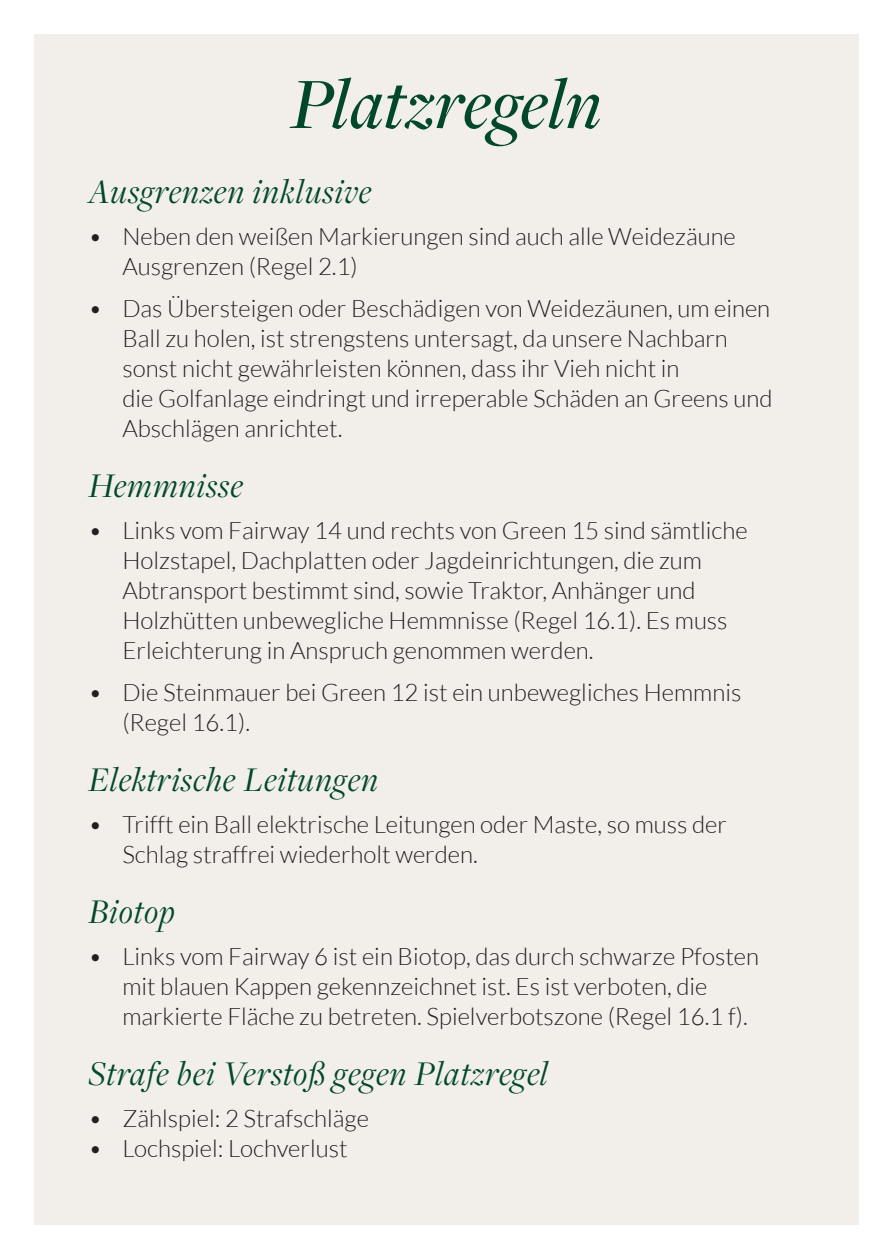
<style>
.page{position:relative;width:893px;height:1259px;background:#fff}
.page>*{position:absolute;margin:0;border:0;box-sizing:border-box;transform-origin:0 0}
.t1{font:italic 500 75px "Freight Disp Pro";letter-spacing:.005em;color:#014829}
.t2{font:italic 36px "Freight Disp Pro";letter-spacing:.025em;color:#014829}
.t3{font:300 24px/30px "Lato";color:#231f20}
</style>
<div class="page">
<div style="left:34px;top:34px;width:825px;height:1191px;background:#f2efea"></div>
<p class="t1" style="left:291px;top:55px;width:312px">Platzregeln</p>
<p class="t2" style="left:88px;top:168px;width:284px">Ausgrenzen inklusive</p>
<p class="t3" style="left:122px;top:221px;width:615px;text-indent:-34px">• Neben den weißen Markierungen sind auch alle Weidezäune<br>Ausgrenzen (Regel 2.1)</p>
<p class="t3" style="left:122px;top:293px;width:652px;text-indent:-34px">• Das Übersteigen oder Beschädigen von Weidezäunen, um einen Ball zu holen, ist strengstens untersagt, da unsere Nachbarn sonst nicht gewährleisten können, dass ihr Vieh nicht in<br>die Golfanlage eindringt und irreperable Schäden an Greens und Abschlägen anrichtet.</p>
<p class="t2" style="left:88px;top:462px;width:156px">Hemmnisse</p>
<p class="t3" style="left:122px;top:515px;width:627px;text-indent:-34px">• Links vom Fairway 14 und rechts von Green 15 sind sämtliche Holzstapel, Dachplatten oder Jagdeinrichtungen, die zum Abtransport bestimmt sind, sowie Traktor, Anhänger und Holzhütten unbewegliche Hemmnisse (Regel 16.1). Es muss Erleichterung in Anspruch genommen werden.</p>
<p class="t3" style="left:122px;top:677px;width:620px;text-indent:-34px">• Die Steinmauer bei Green 12 ist ein unbewegliches Hemmnis (Regel 16.1).</p>
<p class="t2" style="left:88px;top:756px;width:291px">Elektrische Leitungen</p>
<p class="t3" style="left:122px;top:809px;width:606px;text-indent:-34px">• Trifft ein Ball elektrische Leitungen oder Maste, so muss der<br>Schlag straffrei wiederholt werden.</p>
<p class="t2" style="left:88px;top:888px;width:88px">Biotop</p>
<p class="t3" style="left:122px;top:941px;width:638px;text-indent:-34px">• Links vom Fairway 6 ist ein Biotop, das durch schwarze Pfosten mit blauen Kappen gekennzeichnet ist. Es ist verboten, die markierte Fläche zu betreten. Spielverbotszone (Regel 16.1 f).</p>
<p class="t2" style="left:88px;top:1050px;width:461px">Strafe bei Verstoß gegen Platzregel</p>
<p class="t3" style="left:88px;top:1103px;width:282px">• Zählspiel: 2 Strafschläge</p>
<p class="t3" style="left:88px;top:1133px;width:261px">• Lochspiel: Lochverlust</p>
</div>
